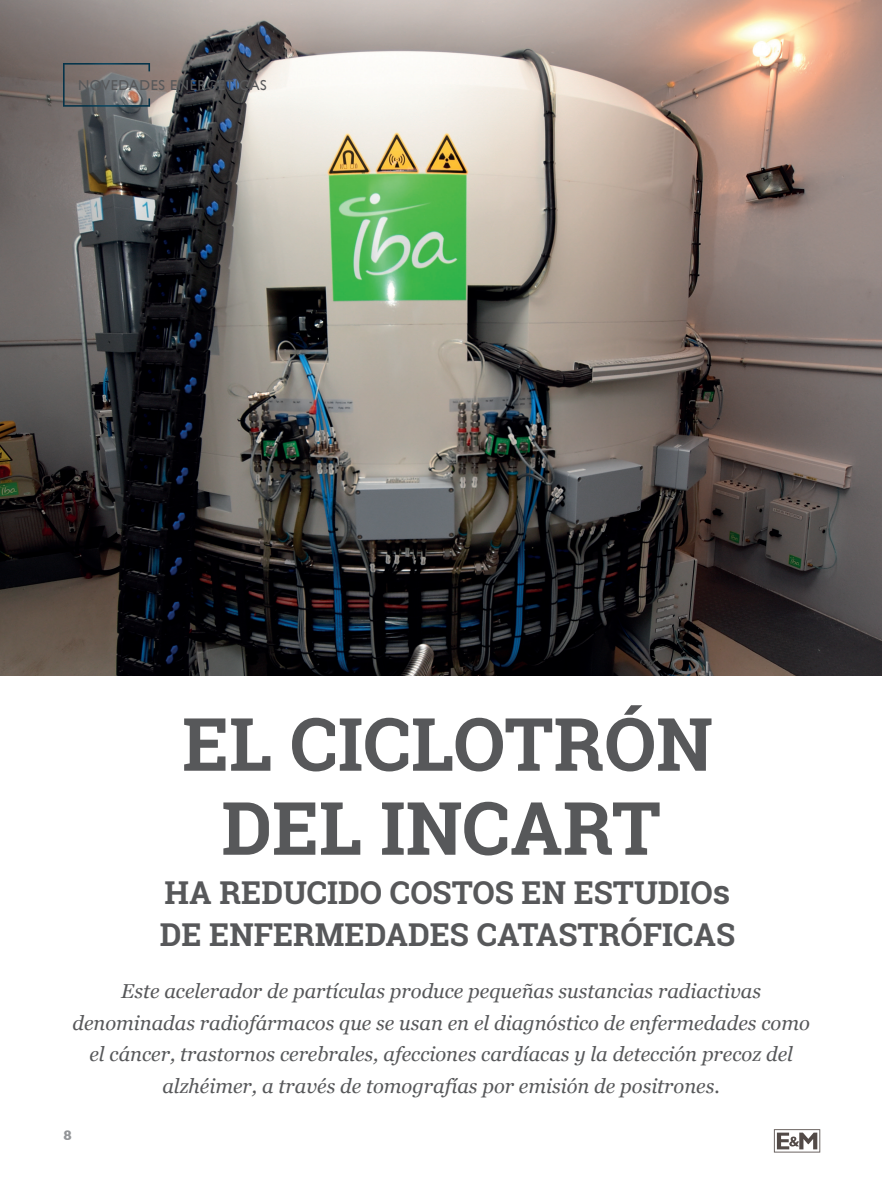
<style>
.page{position:relative;width:882px;height:1197px;background:#fff}
.page>*{position:absolute;margin:0;border:0;box-sizing:border-box;transform-origin:0 0}
.t1{font:700 73.5px/84px "Roboto Slab";color:#57585a;text-align:center}
.t2{font:700 31.5px/42px "Roboto Slab";color:#57585a}
.t3{font:italic 20.12px/31.5px "Georgia";color:#57585a;text-align:center}
.t4{font:14.35px "Gill Sans";letter-spacing:.04em;color:#57585a}
.t5{font:700 14px "Gill Sans";color:#939598}
</style>
<div class="page">
<img style="left:0;top:0;width:882px;height:676px">
<svg style="left:63px;top:63px;width:87px;height:44px"></svg>
<svg style="left:774px;top:1129px;width:46px;height:24px"></svg>
<p class="t4" style="left:78px;top:77px;width:190px">NOVEDADES ENERGÉTICAS</p>
<h1 class="t1" style="left:182px;top:700px;width:532px">EL CICLOTRÓN<br>DEL INCART</h1>
<h2 class="t2" style="left:160px;top:870px;width:577px">HA REDUCIDO COSTOS EN ESTUDIOS<br>DE ENFERMEDADES CATASTRÓFICAS</h2>
<p class="t3" style="left:72px;top:975px;width:739px">Este acelerador de partículas produce pequeñas sustancias radiactivas denominadas radiofármacos que se usan en el diagnóstico de enfermedades como el cáncer, trastornos cerebrales, afecciones cardíacas y la detección precoz del alzhéimer, a través de tomografías por emisión de positrones.</p>
<p class="t5" style="left:63px;top:1128px;width:10px">8</p>
</div>
